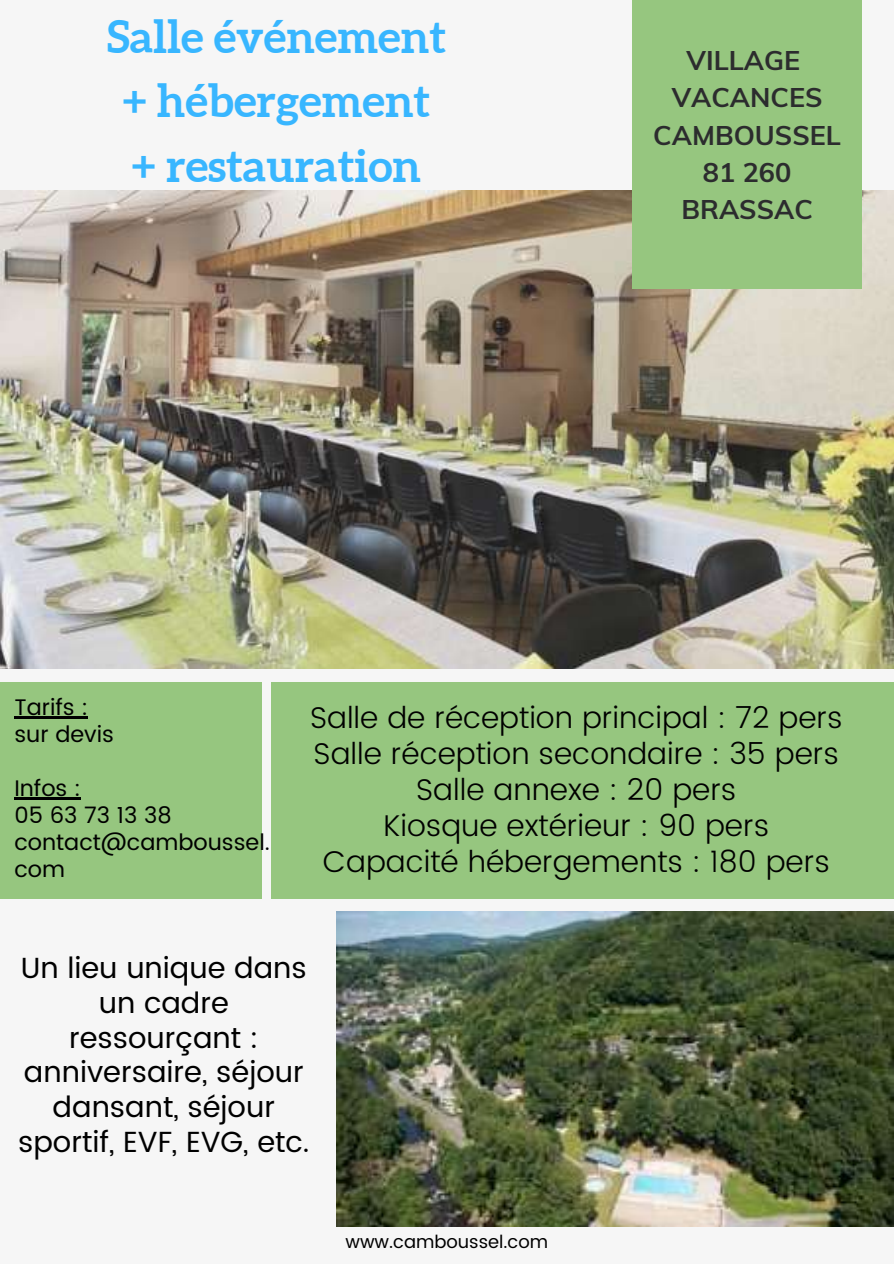
<style>
.page{position:relative;width:894px;height:1264px;background:#fff}
.page>*{position:absolute;margin:0;border:0;box-sizing:border-box;transform-origin:0 0}
.t1{font:700 45px/64.2px "Aleo";color:#38b6ff;text-align:center}
.t2{font:300 30px/36px "Poppins";color:#000;text-align:center}
.t3{font:29.1px/35px "Poppins";color:#000;text-align:center}
.t4{font:700 27px/37.2px "Muli";color:#2c2c2e;text-align:center}
.t5{font:22.5px/27px "Poppins";color:#000}
.t6{font:18px "Poppins";color:#000}
</style>
<div class="page">
<div style="left:0;top:0;width:893px;height:1263px;background:#f6f6f6"></div>
<img style="left:0;top:191px;width:893px;height:478px">
<div style="left:632px;top:0;width:229px;height:288px;background:#96c67f"></div>
<div style="left:0;top:682px;width:262px;height:216px;background:#96c67f"></div>
<div style="left:271px;top:682px;width:622px;height:216px;background:#96c67f"></div>
<img style="left:337px;top:911px;width:556px;height:315px">
<hr style="left:14px;top:716px;width:74px;height:2px;background:#000">
<hr style="left:14px;top:797px;width:67px;height:2px;background:#000">
<h1 class="t1" style="left:107px;top:5px;width:340px">Salle événement + hébergement + restauration</h1>
<p class="t4" style="left:653px;top:41px;width:189px">VILLAGE<br>VACANCES<br>CAMBOUSSEL<br>81 260<br>BRASSAC</p>
<p class="t5" style="left:14px;top:694px;width:101px">Tarifs : sur devis</p>
<p class="t5" style="left:14px;top:775px;width:257px">Infos :<br>05 63 73 13 38 contact@camboussel. com</p>
<p class="t2" style="left:310px;top:699px;width:534px">Salle de réception principal : 72 pers<br>Salle réception secondaire : 35 pers<br>Salle annexe : 20 pers<br>Kiosque extérieur : 90 pers<br>Capacité hébergements : 180 pers</p>
<p class="t3" style="left:18px;top:950px;width:293px">Un lieu unique dans un cadre ressourçant : anniversaire, séjour dansant, séjour sportif, EVF, EVG, etc.</p>
<p class="t6" style="left:345px;top:1231px;width:204px">www.camboussel.com</p>
</div>
